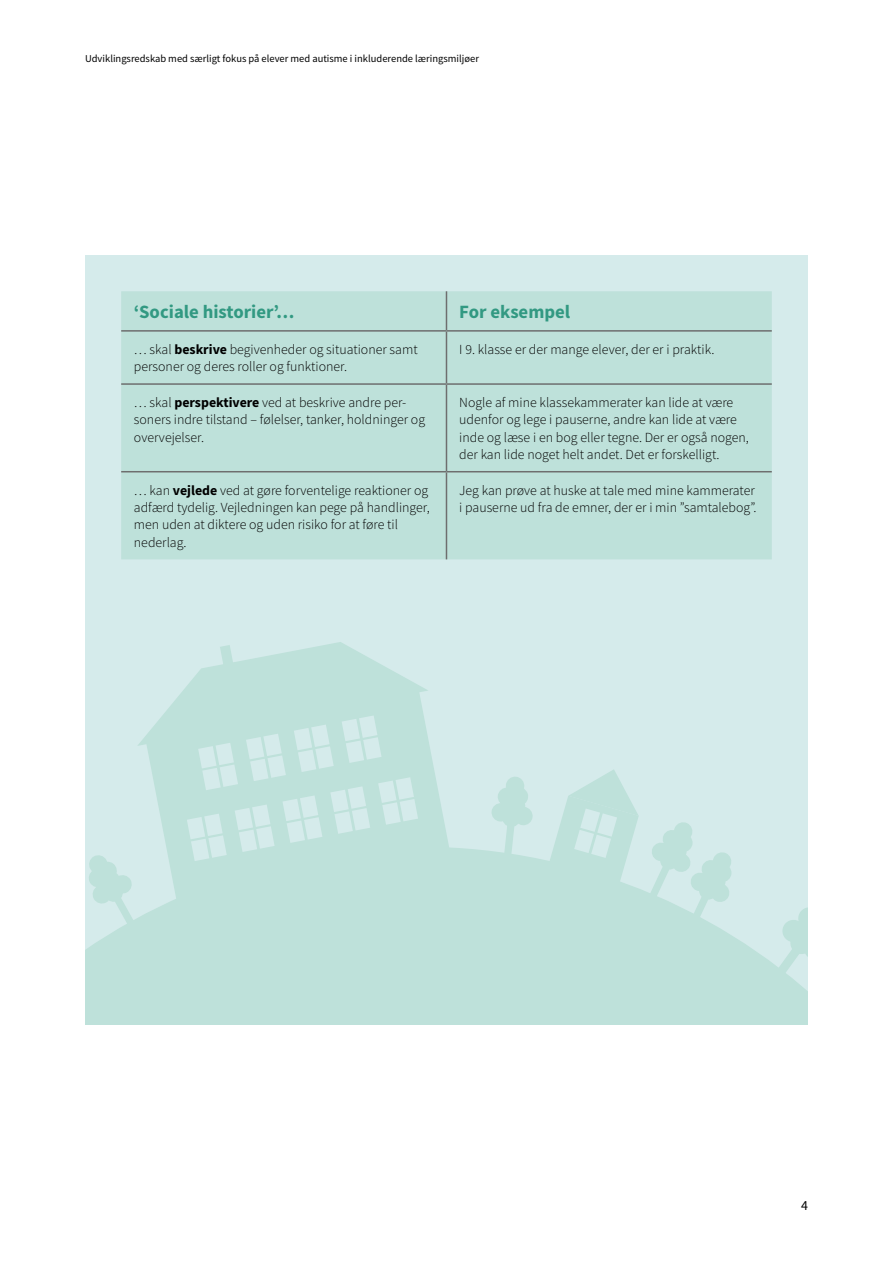
<style>
.page{position:relative;width:893px;height:1263px;background:#fff}
.page>*{position:absolute;margin:0;border:0;box-sizing:border-box;transform-origin:0 0}
.Tabel_H1{font:700 18.75px "Source Sans Pro";color:#329982}
.Tabel_H2{font:700 18.75px "Source Sans Pro";color:#329982}
.P_Brødtekst{font:300 13.8px/17.2px "Source Sans Pro";color:#000}
.t1{font:13.8px "Source Sans Pro";color:#000}
.t2{font:10.5px "Source Sans Pro";color:#000}
.s1{font-weight:700}
</style>
<div class="page">
<div style="left:85px;top:255px;width:723px;height:770px;background:#d5ebeb"></div>
<svg style="left:85px;top:847px;width:723px;height:178px;background:#c0e1db"></svg>
<svg style="left:491px;top:777px;width:42px;height:78px"></svg>
<svg style="left:650px;top:822px;width:83px;height:103px"></svg>
<svg style="left:772px;top:906px;width:36px;height:76px"></svg>
<svg style="left:549px;top:769px;width:90px;height:115px"></svg>
<svg style="left:428px;top:740px;width:22px;height:164px;fill:#bee1da"></svg>
<svg style="left:87px;top:642px;width:341px;height:284px"></svg>
<div style="left:121px;top:291px;width:651px;height:268px;background:#bee1da"></div>
<hr style="left:446px;top:291px;width:1px;height:39px;background:#6e6e6e">
<hr style="left:446px;top:332px;width:1px;height:51px;background:#6e6e6e">
<hr style="left:121px;top:383px;width:325px;height:2px;background:#6e6e6e">
<hr style="left:446px;top:383px;width:326px;height:2px;background:#6e6e6e">
<hr style="left:446px;top:385px;width:1px;height:86px;background:#6e6e6e">
<hr style="left:121px;top:471px;width:325px;height:1px;background:#6e6e6e">
<hr style="left:446px;top:471px;width:326px;height:1px;background:#6e6e6e">
<hr style="left:446px;top:472px;width:1px;height:87px;background:#6e6e6e">
<hr style="left:121px;top:330px;width:325px;height:2px;background:#6e6e6e">
<hr style="left:446px;top:330px;width:326px;height:2px;background:#6e6e6e">
<p class="t2" style="left:85px;top:51px;width:395px">Udviklingsredskab med særligt fokus på elever med autisme i inkluderende læringsmiljøer</p>
<h1 class="Tabel_H1" style="left:134px;top:299px;width:162px">‘Sociale historier’…</h1>
<h2 class="Tabel_H2" style="left:459px;top:299px;width:112px">For eksempel</h2>
<p class="P_Brødtekst" style="left:134px;top:341px;width:285px">… skal <span class="s1">beskrive</span> begivenheder og situationer samt personer og deres roller og funktioner.</p>
<p class="P_Brødtekst" style="left:459px;top:341px;width:257px">I 9. klasse er der mange elever, der er i praktik.</p>
<p class="P_Brødtekst" style="left:134px;top:394px;width:293px">… skal <span class="s1">perspektivere</span> ved at beskrive andre per&shy;soners indre tilstand – følelser, tanker, holdninger og overvejelser.</p>
<p class="P_Brødtekst" style="left:459px;top:394px;width:291px">Nogle af mine klassekammerater kan lide at være udenfor og lege i pauserne, andre kan lide at være inde og læse i en bog eller tegne. Der er også nogen, der kan lide noget helt andet. Det er forskelligt.</p>
<p class="P_Brødtekst" style="left:134px;top:482px;width:297px">… kan <span class="s1">vejlede</span> ved at gøre forventelige reaktioner og adfærd tydelig. Vejledningen kan pege på handlinger, men uden at diktere og uden risiko for at føre til nederlag.</p>
<p class="P_Brødtekst" style="left:459px;top:482px;width:299px">Jeg kan prøve at huske at tale med mine kammerater i pauserne ud fra de emner, der er i min ”samtalebog”.</p>
<p class="t1" style="left:801px;top:1196px;width:8px">4</p>
</div>
